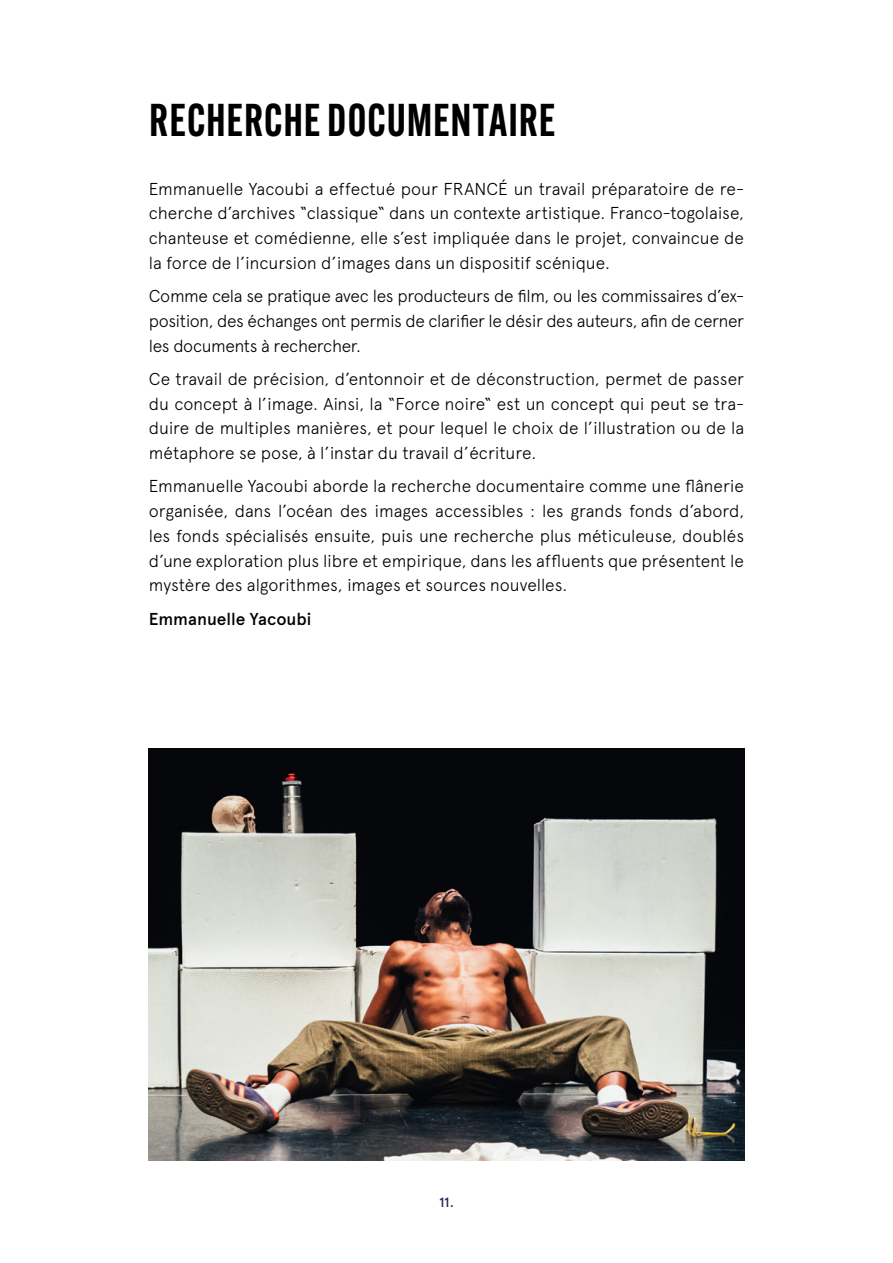
<style>
.page{position:relative;width:893px;height:1263px;background:#fff}
.page>*{position:absolute;margin:0;border:0;box-sizing:border-box;transform-origin:0 0}
.t1{font:600 45px "Alternate Gothic Cond ATF";letter-spacing:.02em;color:#000}
.t2{font:300 17.25px/24.8px "Apercu Pro";letter-spacing:-.005em;color:#000;text-align:justify}
.t3{font:500 17.25px "Apercu Pro";color:#000}
.t4{font:500 13.5px "Apercu Pro";color:#272453}
</style>
<div class="page">
<img style="left:149px;top:748px;width:595px;height:413px">
<h1 class="t1" style="left:149px;top:91px;width:408px">RECHERCHE DOCUMENTAIRE</h1>
<p class="t2" style="left:149px;top:175px;width:597px">Emmanuelle Yacoubi a effectué pour FRANCÉ un travail préparatoire de re&shy;cherche d’archives “classique“ dans un contexte artistique. Franco-togolaise, chanteuse et comédienne, elle s’est impliquée dans le projet, convaincue de la force de l’incursion d’images dans un dispositif scénique.</p>
<p class="t2" style="left:149px;top:282px;width:597px">Comme cela se pratique avec les producteurs de film, ou les commissaires d’ex&shy;position, des échanges ont permis de clarifier le désir des auteurs, afin de cerner les documents à rechercher.</p>
<p class="t2" style="left:149px;top:365px;width:597px">Ce travail de précision, d’entonnoir et de déconstruction, permet de passer du concept à l’image. Ainsi, la “Force noire“ est un concept qui peut se tra&shy;duire de multiples manières, et pour lequel le choix de l’illustration ou de la métaphore se pose, à l’instar du travail d’écriture.</p>
<p class="t2" style="left:149px;top:472px;width:597px">Emmanuelle Yacoubi aborde la recherche documentaire comme une flânerie organisée, dans l’océan des images accessibles : les grands fonds d’abord, les fonds spécialisés ensuite, puis une recherche plus méticuleuse, doublés d’une exploration plus libre et empirique, dans les affluents que présentent le mystère des algorithmes, images et sources nouvelles.</p>
<p class="t3" style="left:149px;top:606px;width:164px">Emmanuelle Yacoubi</p>
<p class="t4" style="left:439px;top:1192px;width:16px">11.</p>
</div>
